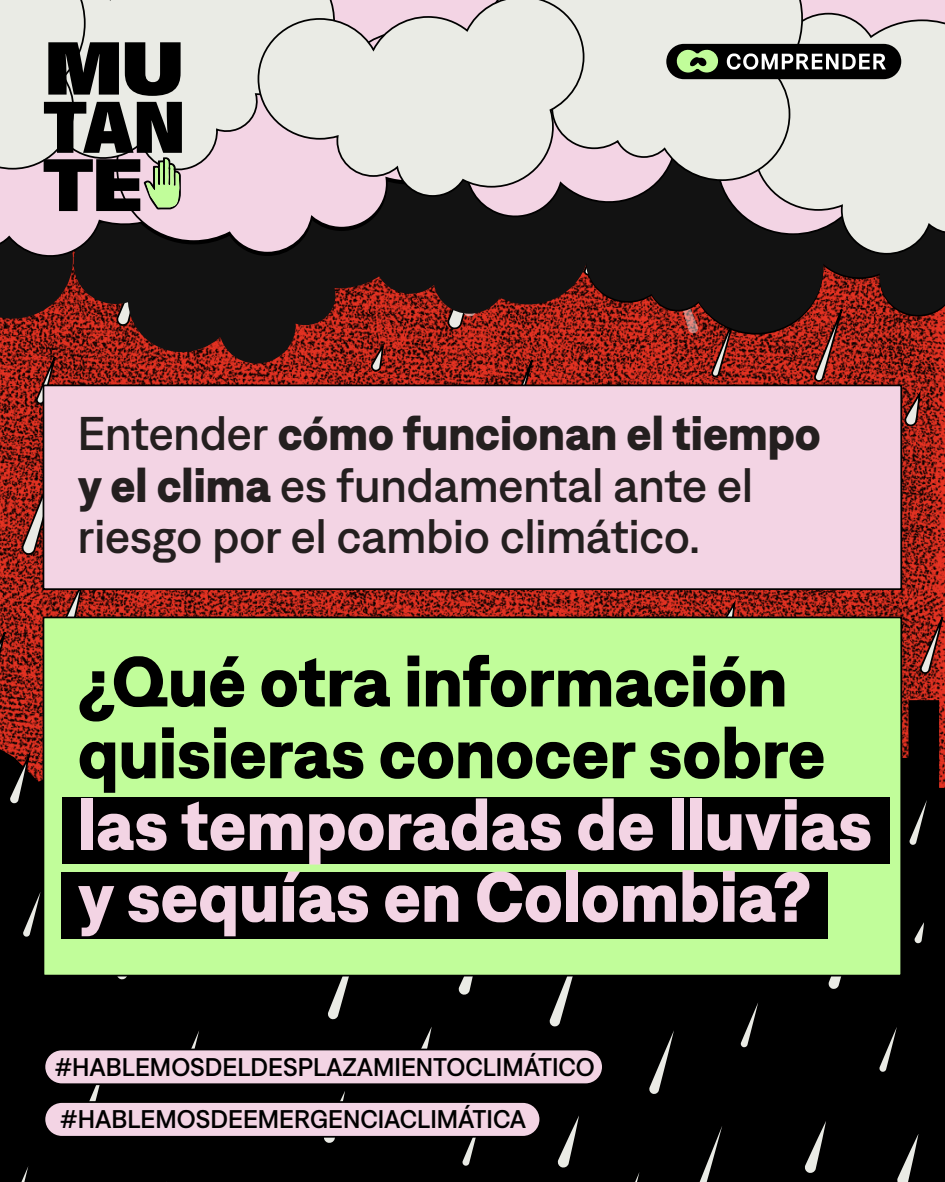
<style>
.page{position:relative;width:945px;height:1182px;background:#fff}
.page>*{position:absolute;margin:0;border:0;box-sizing:border-box;transform-origin:0 0}
.t1{font:700 70.88px/71.8px "Denim";color:#f3d4e4}
.t2{font:700 70.88px/71.8px "Denim";color:#000}
.t3{font:500 47.25px/51.6px "Denim";color:#241f1f}
.t4{font:500 25.55px/52.5px "Denim";color:#000}
.s1{font-weight:700}
</style>
<div class="page">
<img style="left:0;top:314px;width:945px;height:338px">
<div style="left:0;top:652px;width:945px;height:529px;background:#000"></div>
<svg style="left:902px;top:648px;width:43px;height:212px;fill:#000"></svg>
<svg style="left:0;top:674px;width:43px;height:212px;fill:#000"></svg>
<svg style="left:370px;top:368px;width:15px;height:3px"></svg>
<svg style="left:904px;top:394px;width:17px;height:32px"></svg>
<svg style="left:720px;top:603px;width:16px;height:13px"></svg>
<svg style="left:8px;top:756px;width:22px;height:48px"></svg>
<svg style="left:620px;top:1161px;width:25px;height:20px"></svg>
<svg style="left:826px;top:976px;width:44px;height:14px"></svg>
<svg style="left:504px;top:360px;width:30px;height:24px"></svg>
<svg style="left:647px;top:1019px;width:32px;height:76px"></svg>
<svg style="left:803px;top:1113px;width:27px;height:61px"></svg>
<svg style="left:408px;top:1019px;width:28px;height:29px"></svg>
<svg style="left:919px;top:617px;width:25px;height:56px"></svg>
<svg style="left:738px;top:991px;width:25px;height:57px"></svg>
<svg style="left:907px;top:789px;width:25px;height:57px"></svg>
<svg style="left:460px;top:1137px;width:25px;height:29px"></svg>
<svg style="left:877px;top:1016px;width:25px;height:57px"></svg>
<svg style="left:684px;top:1110px;width:45px;height:71px"></svg>
<svg style="left:912px;top:918px;width:15px;height:26px"></svg>
<svg style="left:457px;top:976px;width:27px;height:20px"></svg>
<svg style="left:895px;top:1126px;width:28px;height:55px"></svg>
<svg style="left:556px;top:1108px;width:27px;height:60px"></svg>
<svg style="left:548px;top:976px;width:43px;height:51px"></svg>
<svg style="left:61px;top:590px;width:23px;height:26px"></svg>
<svg style="left:35px;top:357px;width:22px;height:47px"></svg>
<svg style="left:0;top:632px;width:7px;height:85px"></svg>
<svg style="left:21px;top:442px;width:22px;height:112px"></svg>
<svg style="left:115px;top:976px;width:44px;height:4px"></svg>
<svg style="left:179px;top:1019px;width:25px;height:29px"></svg>
<svg style="left:21px;top:881px;width:22px;height:56px"></svg>
<svg style="left:85px;top:1084px;width:25px;height:16px"></svg>
<svg style="left:8px;top:1155px;width:26px;height:26px"></svg>
<svg style="left:129px;top:1166px;width:44px;height:15px"></svg>
<svg style="left:257px;top:1047px;width:15px;height:1px"></svg>
<svg style="left:322px;top:1084px;width:27px;height:60px"></svg>
<svg style="left:326px;top:976px;width:44px;height:44px"></svg>
<svg style="left:430px;top:314px;width:64px;height:15px"></svg>
<svg style="left:68px;top:256px;width:354px;height:112px"></svg>
<svg style="left:518px;top:225px;width:147px;height:108px;fill:#121212"></svg>
<svg style="left:295px;top:225px;width:325px;height:89px;fill:#121212"></svg>
<svg style="left:487px;top:182px;width:178px;height:43px"></svg>
<svg style="left:204px;top:177px;width:283px;height:77px"></svg>
<svg style="left:204px;top:0;width:53px;height:177px"></svg>
<svg style="left:585px;top:0;width:80px;height:182px"></svg>
<svg style="left:257px;top:0;width:328px;height:198px"></svg>
<div style="left:43px;top:384px;width:859px;height:206px;background:#f3d4e4;border:2px solid #000"></div>
<div style="left:43px;top:616px;width:859px;height:360px;background:#c1fd9a;border:2px solid #000"></div>
<div style="left:62px;top:797px;width:827px;height:67px;background:#000"></div>
<div style="left:62px;top:871px;width:766px;height:67px;background:#000"></div>
<svg style="left:0;top:0;width:204px;height:326px"></svg>
<div style="left:44px;top:1049px;width:559px;height:35px;background:#f3d4e4;border-radius:17px"></div>
<div style="left:44px;top:1048px;width:560px;height:36px;border:2px solid #000;border-radius:17px"></div>
<div style="left:44px;top:1101px;width:496px;height:35px;background:#f3d4e4;border-radius:17px"></div>
<div style="left:44px;top:1100px;width:497px;height:37px;border:2px solid #000;border-radius:17px"></div>
<svg style="left:665px;top:0;width:280px;height:381px"></svg>
<p class="t3" style="left:78px;top:404px;width:745px">Entender <span class="s1">cómo funcionan el tiempo y el clima</span> es fundamental ante el riesgo por el cambio climático.</p>
<h1 class="t2" style="left:78px;top:639px;width:749px">¿Qué otra información quisieras conocer sobre</h1>
<h1 class="t1" style="left:78px;top:782px;width:796px">las temporadas de lluvias y sequías en Colombia?</h1>
<p class="t4" style="left:55px;top:1038px;width:542px">#HABLEMOSDELDESPLAZAMIENTOCLIMÁTICO #HABLEMOSDEEMERGENCIACLIMÁTICA</p>
</div>
